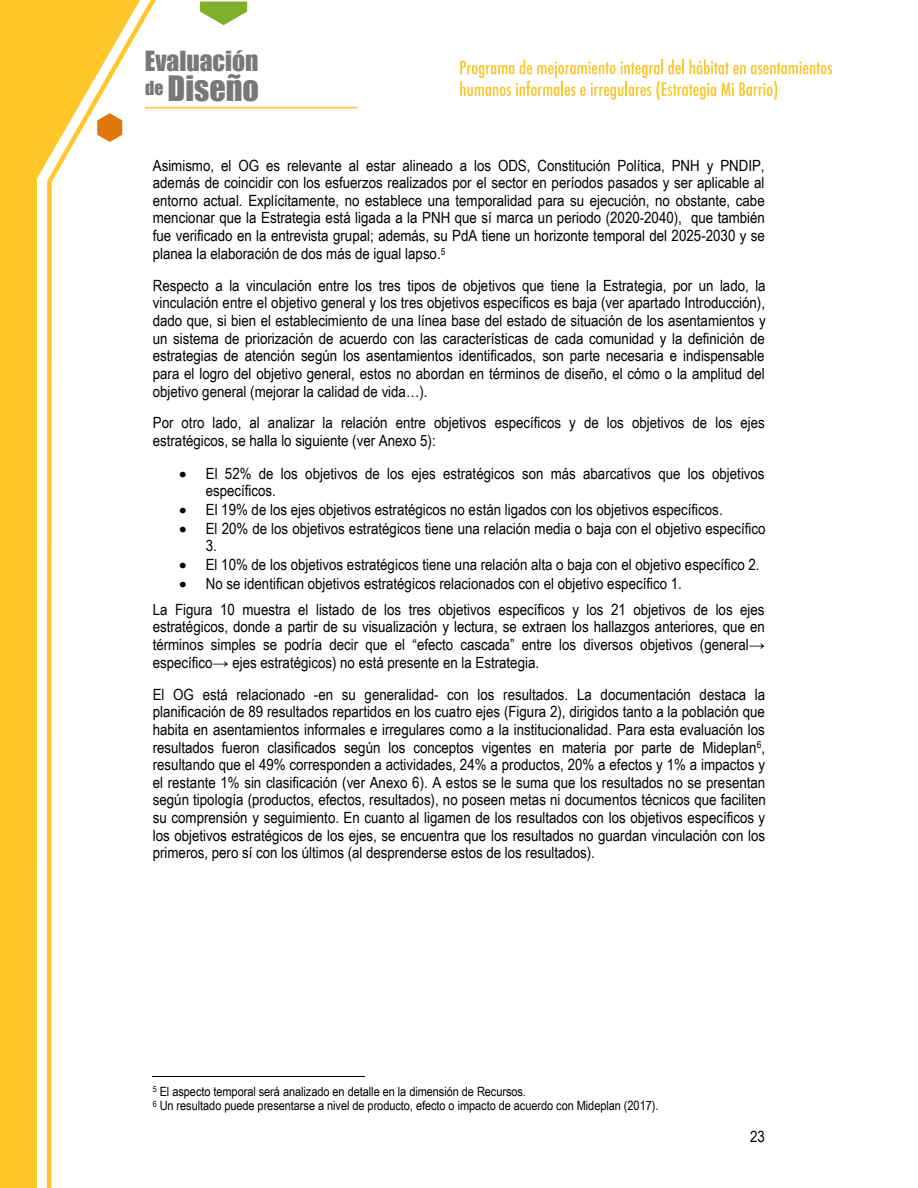
<style>
.page{position:relative;width:918px;height:1188px;background:#fff}
.page>*{position:absolute;margin:0;border:0;box-sizing:border-box;transform-origin:0 0}
.t1{font:32.25px "Impact";color:#787878}
.t2{font:25.5px "Impact";color:#787878}
.t3{font:15.45px/17.7px "Arial Narrow";color:#000;text-align:justify;scale:1.05 1}
.t4{font:12.75px/14.4px "Arial Narrow";letter-spacing:-.005em;color:#000;scale:1.05 1}
</style>
<div class="page">
<div style="left:0;top:179px;width:37px;height:1009px;background:#ffc729"></div>
<svg style="left:47px;top:0;width:109px;height:1188px"></svg>
<svg style="left:0;top:0;width:140px;height:179px"></svg>
<svg style="left:200px;top:1px;width:47px;height:24px"></svg>
<hr style="left:145px;top:107px;width:213px;height:1px;background:#fdc52c">
<svg style="left:460px;top:59px;width:372px;height:41px"></svg>
<hr style="left:153px;top:1076px;width:212px;height:1px;background:#000">
<h2 class="t2" style="left:145px;top:41px;width:115px">Evaluación</h2>
<h1 class="t1" style="left:145px;top:63px;width:115px"><sup>de</sup> Diseño</h1>
<p class="t3" style="left:153px;top:156px;width:585px">Asimismo, el OG es relevante al estar alineado a los ODS, Constitución Política, PNH y PNDIP, además de coincidir con los esfuerzos realizados por el sector en períodos pasados y ser aplicable al entorno actual. Explícitamente, no establece una temporalidad para su ejecución, no obstante, cabe mencionar que la Estrategia está ligada a la PNH que sí marca un periodo (2020-2040), que también fue verificado en la entrevista grupal; además, su PdA tiene un horizonte temporal del 2025-2030 y se planea la elaboración de dos más de igual lapso.<sup>5</sup></p>
<p class="t3" style="left:153px;top:276px;width:585px">Respecto a la vinculación entre los tres tipos de objetivos que tiene la Estrategia, por un lado, la vinculación entre el objetivo general y los tres objetivos específicos es baja (ver apartado Introducción), dado que, si bien el establecimiento de una línea base del estado de situación de los asentamientos y un sistema de priorización de acuerdo con las características de cada comunidad y la definición de estrategias de atención según los asentamientos identificados, son parte necesaria e indispensable para el logro del objetivo general, estos no abordan en términos de diseño, el cómo o la amplitud del objetivo general (mejorar la calidad de vida…).</p>
<p class="t3" style="left:153px;top:413px;width:584px">Por otro lado, al analizar la relación entre objetivos específicos y de los objetivos de los ejes estratégicos, se halla lo siguiente (ver Anexo 5):</p>
<p class="t3" style="left:206px;top:464px;width:534px;text-indent:-27px">• El 52% de los objetivos de los ejes estratégicos son más abarcativos que los objetivos específicos.</p>
<p class="t3" style="left:179px;top:500px;width:519px">• El 19% de los ejes objetivos estratégicos no están ligados con los objetivos específicos.</p>
<p class="t3" style="left:206px;top:519px;width:535px;text-indent:-27px">• El 20% de los objetivos estratégicos tiene una relación media o baja con el objetivo específico<br>3.</p>
<p class="t3" style="left:179px;top:555px;width:554px">• El 10% de los objetivos estratégicos tiene una relación alta o baja con el objetivo específico 2.</p>
<p class="t3" style="left:153px;top:570px;width:584px;line-height:26.2px;text-indent:27px">• No se identifican objetivos estratégicos relacionados con el objetivo específico 1.<br>La Figura 10 muestra el listado de los tres objetivos específicos y los 21 objetivos de los ejes</p>
<p class="t3" style="left:153px;top:617px;width:585px">estratégicos, donde a partir de su visualización y lectura, se extraen los hallazgos anteriores, que en términos simples se podría decir que el “efecto cascada” entre los diversos objetivos (general→ específico→ ejes estratégicos) no está presente en la Estrategia.</p>
<p class="t3" style="left:153px;top:685px;width:585px">El OG está relacionado -en su generalidad- con los resultados. La documentación destaca la planificación de 89 resultados repartidos en los cuatro ejes (Figura 2), dirigidos tanto a la población que habita en asentamientos informales e irregulares como a la institucionalidad. Para esta evaluación los resultados fueron clasificados según los conceptos vigentes en materia por parte de Mideplan<sup>6</sup>, resultando que el 49% corresponden a actividades, 24% a productos, 20% a efectos y 1% a impactos y el restante 1% sin clasificación (ver Anexo 6). A estos se le suma que los resultados no se presentan según tipología (productos, efectos, resultados), no poseen metas ni documentos técnicos que faciliten su comprensión y seguimiento. En cuanto al ligamen de los resultados con los objetivos específicos y los objetivos estratégicos de los ejes, se encuentra que los resultados no guardan vinculación con los primeros, pero sí con los últimos (al desprenderse estos de los resultados).</p>
<p class="t4" style="left:153px;top:1083px;width:483px"><sup>5</sup> El aspecto temporal será analizado en detalle en la dimensión de Recursos.<br><sup>6</sup> Un resultado puede presentarse a nivel de producto, efecto o impacto de acuerdo con Mideplan (2017).</p>
<p class="t3" style="left:750px;top:1127px;width:16px">23</p>
</div>
